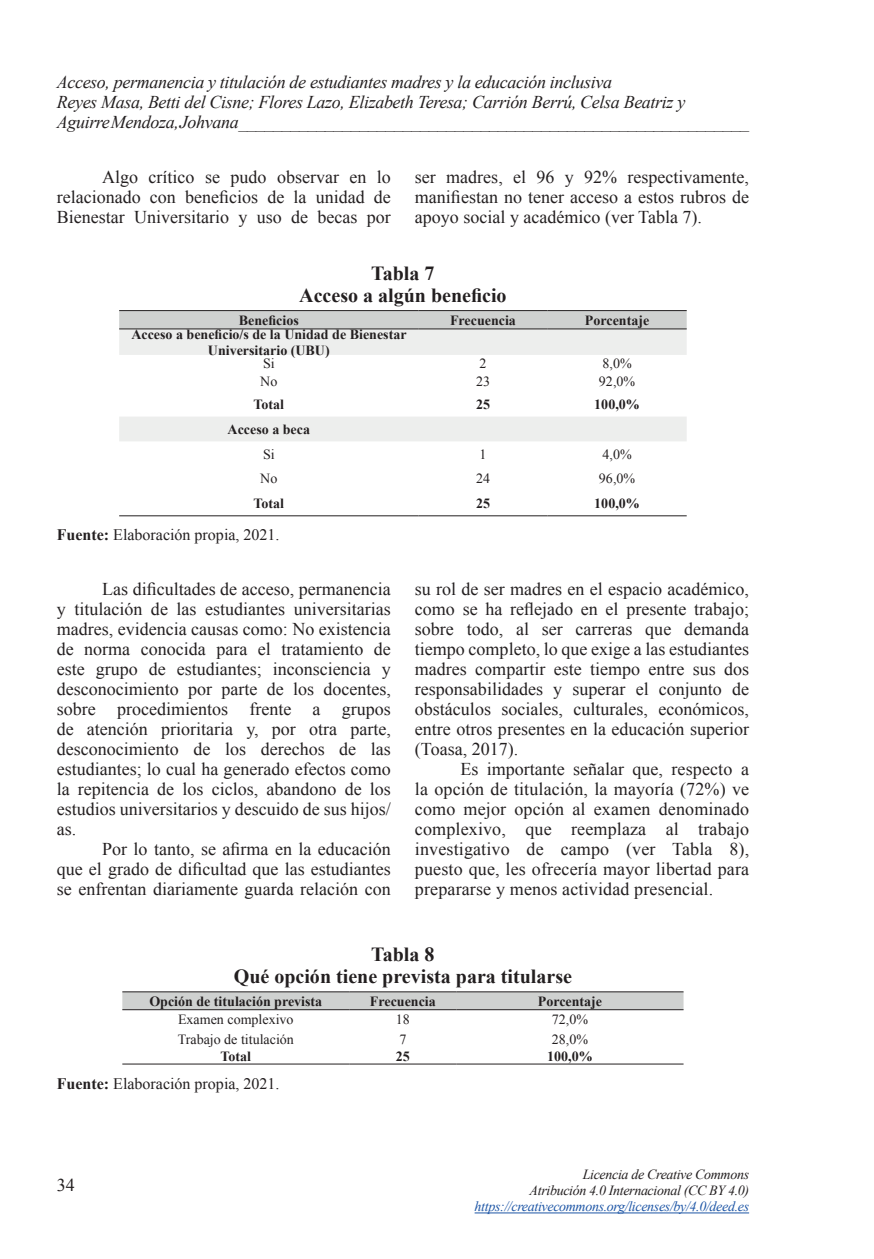
<style>
.page{position:relative;width:874px;height:1259px;background:#fff}
.page>*{position:absolute;margin:0;border:0;box-sizing:border-box;transform-origin:0 0}
.t1{font:700 20px/22px "Times New Roman";color:#231f20;text-align:center}
.t2{font:18px/20px "Times New Roman";color:#231f20;text-align:justify}
.t3{font:italic 18px/20px "Times New Roman";letter-spacing:-.02em;color:#231f20}
.t4{font:16px "Times New Roman";color:#231f20}
.t5{font:700 14px/16px "Times New Roman";color:#231f20;text-align:center}
.t6{font:14px "Times New Roman";color:#231f20}
.t7{font:italic 14px/16px "Times New Roman";letter-spacing:-.025em;color:#231f20;text-align:right}
.t8{font:italic 14px "Times New Roman";letter-spacing:-.025em;color:#1e56a6}
.s1{font-weight:700}
</style>
<div class="page">
<hr style="left:474px;top:1212px;width:274px;height:1px;background:#1e56a6">
<div style="left:119px;top:311px;width:567px;height:17px;background:#cfd1d0"></div>
<svg style="left:119px;top:329px;width:567px;height:112px"></svg>
<hr style="left:119px;top:328px;width:299px;height:1px;background:#231f20">
<hr style="left:418px;top:328px;width:129px;height:1px;background:#231f20">
<hr style="left:547px;top:328px;width:139px;height:1px;background:#231f20">
<hr style="left:119px;top:310px;width:299px;height:1px;background:#231f20">
<hr style="left:418px;top:310px;width:129px;height:1px;background:#231f20">
<hr style="left:547px;top:310px;width:139px;height:1px;background:#231f20">
<hr style="left:119px;top:515px;width:299px;height:1px;background:#231f20">
<hr style="left:418px;top:515px;width:129px;height:1px;background:#231f20">
<hr style="left:547px;top:515px;width:139px;height:1px;background:#231f20">
<div style="left:122px;top:992px;width:561px;height:17px;background:#cfd1d0"></div>
<hr style="left:122px;top:1009px;width:227px;height:1px;background:#231f20">
<hr style="left:349px;top:1009px;width:107px;height:1px;background:#231f20">
<hr style="left:456px;top:1009px;width:227px;height:1px;background:#231f20">
<hr style="left:122px;top:991px;width:227px;height:1px;background:#231f20">
<hr style="left:349px;top:991px;width:107px;height:1px;background:#231f20">
<hr style="left:456px;top:991px;width:227px;height:1px;background:#231f20">
<hr style="left:122px;top:1063px;width:227px;height:1px;background:#231f20">
<hr style="left:349px;top:1063px;width:107px;height:1px;background:#231f20">
<hr style="left:456px;top:1063px;width:227px;height:1px;background:#231f20">
<p class="t3" style="left:57px;top:71px;width:693px">Acceso, permanencia y titulación de estudiantes madres y la educación inclusiva<br>Reyes Masa, Betti del Cisne; Flores Lazo, Elizabeth Teresa; Carrión Berrú, Celsa Beatriz y<br>Aguirre Mendoza, Johvana___________________________________________________________</p>
<p class="t2" style="left:57px;top:166px;width:335px;text-indent:45px">Algo crítico se pudo observar en lo relacionado con beneficios de la unidad de Bienestar Universitario y uso de becas por</p>
<p class="t2" style="left:415px;top:166px;width:335px">ser madres, el 96 y 92% respectivamente, manifiestan no tener acceso a estos rubros de apoyo social y académico (ver Tabla 7).</p>
<p class="t1" style="left:299px;top:262px;width:209px">Tabla 7<br>Acceso a algún beneficio</p>
<p class="t5" style="left:239px;top:311px;width:61px">Beneficios</p>
<p class="t5" style="left:450px;top:311px;width:67px">Frecuencia</p>
<p class="t5" style="left:584px;top:311px;width:66px">Porcentaje</p>
<p class="t5" style="left:131px;top:326px;width:276px">Acceso a beneficio/s de la Unidad de Bienestar<br>Universitario (UBU)</p>
<p class="t6" style="left:263px;top:353px;width:13px">Si</p>
<p class="t6" style="left:479px;top:353px;width:8px">2</p>
<p class="t6" style="left:602px;top:353px;width:31px">8,0%</p>
<p class="t6" style="left:260px;top:372px;width:19px">No</p>
<p class="t6" style="left:476px;top:372px;width:15px">23</p>
<p class="t6" style="left:598px;top:372px;width:38px">92,0%</p>
<p class="t5" style="left:253px;top:396px;width:32px">Total</p>
<p class="t5" style="left:476px;top:396px;width:15px">25</p>
<p class="t5" style="left:594px;top:396px;width:47px">100,0%</p>
<p class="t5" style="left:227px;top:421px;width:84px">Acceso a beca</p>
<p class="t6" style="left:263px;top:444px;width:13px">Si</p>
<p class="t6" style="left:479px;top:444px;width:8px">1</p>
<p class="t6" style="left:602px;top:444px;width:31px">4,0%</p>
<p class="t6" style="left:260px;top:469px;width:19px">No</p>
<p class="t6" style="left:476px;top:469px;width:15px">24</p>
<p class="t6" style="left:598px;top:469px;width:38px">96,0%</p>
<p class="t5" style="left:253px;top:495px;width:32px">Total</p>
<p class="t5" style="left:476px;top:495px;width:15px">25</p>
<p class="t5" style="left:594px;top:495px;width:47px">100,0%</p>
<p class="t4" style="left:57px;top:524px;width:224px"><span class="s1">Fuente:</span> Elaboración propia, 2021.</p>
<p class="t2" style="left:57px;top:579px;width:335px;text-indent:45px">Las dificultades de acceso, permanencia y titulación de las estudiantes universitarias madres, evidencia causas como: No existencia de norma conocida para el tratamiento de este grupo de estudiantes; inconsciencia y desconocimiento por parte de los docentes, sobre procedimientos frente a grupos de atención prioritaria y, por otra parte, desconocimiento de los derechos de las estudiantes; lo cual ha generado efectos como la repitencia de los ciclos, abandono de los estudios universitarios y descuido de sus hijos/ as.</p>
<p class="t2" style="left:57px;top:839px;width:335px;text-indent:45px">Por lo tanto, se afirma en la educación que el grado de dificultad que las estudiantes se enfrentan diariamente guarda relación con</p>
<p class="t2" style="left:415px;top:579px;width:335px">su rol de ser madres en el espacio académico, como se ha reflejado en el presente trabajo; sobre todo, al ser carreras que demanda tiempo completo, lo que exige a las estudiantes madres compartir este tiempo entre sus dos responsabilidades y superar el conjunto de obstáculos sociales, culturales, económicos, entre otros presentes en la educación superior (Toasa, 2017).</p>
<p class="t2" style="left:415px;top:759px;width:335px;text-indent:45px">Es importante señalar que, respecto a la opción de titulación, la mayoría (72%) ve como mejor opción al examen denominado complexivo, que reemplaza al trabajo investigativo de campo (ver Tabla 8), puesto que, les ofrecería mayor libertad para prepararse y menos actividad presencial.</p>
<p class="t1" style="left:234px;top:943px;width:339px">Tabla 8<br>Qué opción tiene prevista para titularse</p>
<p class="t5" style="left:149px;top:992px;width:174px">Opción de titulación prevista</p>
<p class="t5" style="left:370px;top:992px;width:67px">Frecuencia</p>
<p class="t5" style="left:537px;top:992px;width:66px">Porcentaje</p>
<p class="t6" style="left:178px;top:1010px;width:117px">Examen complexivo</p>
<p class="t6" style="left:396px;top:1010px;width:15px">18</p>
<p class="t6" style="left:551px;top:1010px;width:38px">72,0%</p>
<p class="t6" style="left:178px;top:1029px;width:118px">Trabajo de titulación</p>
<p class="t6" style="left:399px;top:1029px;width:8px">7</p>
<p class="t6" style="left:551px;top:1029px;width:38px">28,0%</p>
<p class="t5" style="left:220px;top:1048px;width:32px">Total</p>
<p class="t5" style="left:396px;top:1048px;width:15px">25</p>
<p class="t5" style="left:547px;top:1048px;width:47px">100,0%</p>
<p class="t4" style="left:57px;top:1072px;width:224px"><span class="s1">Fuente:</span> Elaboración propia, 2021.</p>
<p class="t2" style="left:57px;top:1175px;width:19px">34</p>
<p class="t7" style="left:529px;top:1166px;width:221px">Licencia de Creative Commons<br>Atribución 4.0 Internacional (CC BY 4.0)</p>
<p class="t8" style="left:474px;top:1197px;width:276px">https://creativecommons.org/licenses/by/4.0/deed.es</p>
</div>
